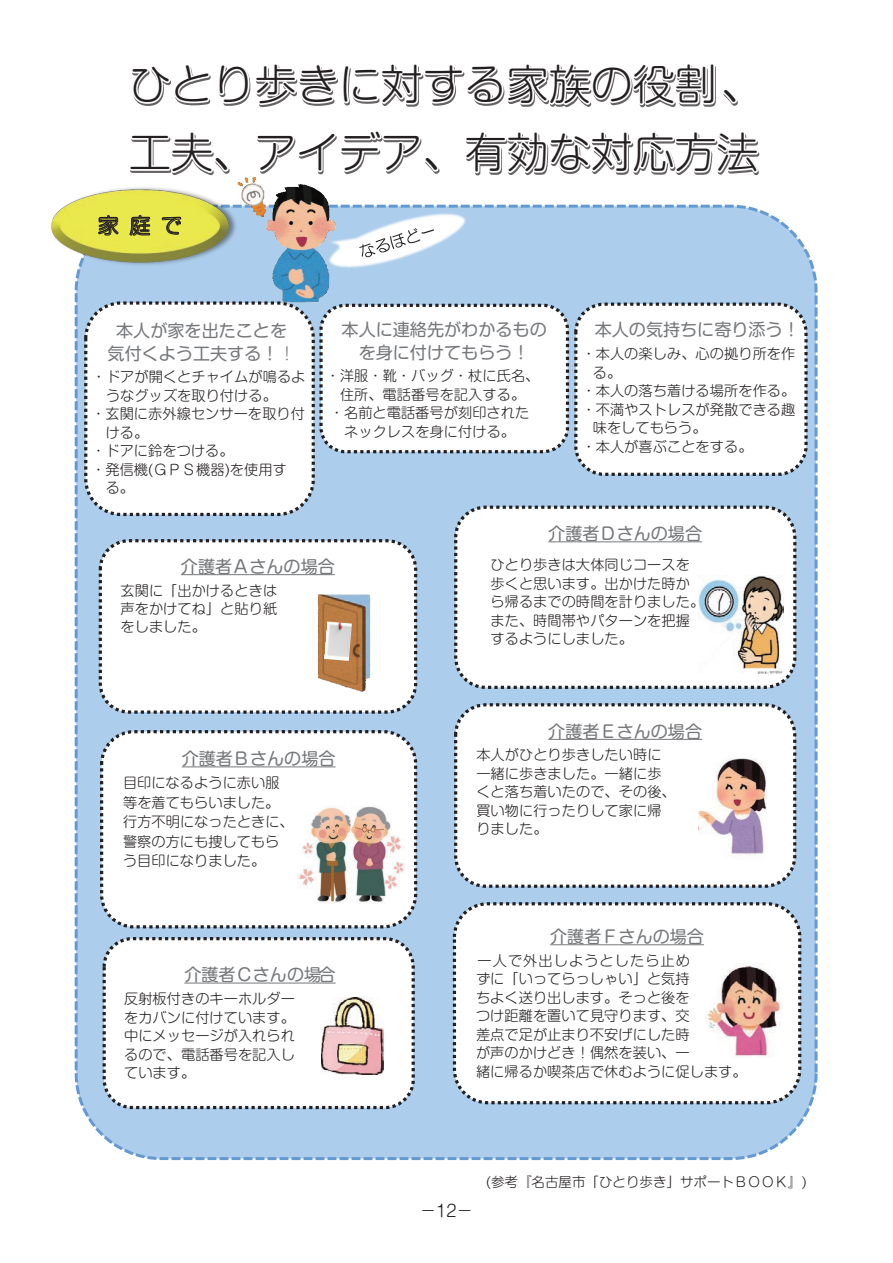
<style>
.page{position:relative;width:893px;height:1263px;background:#fff}
.page>*{position:absolute;margin:0;border:0;box-sizing:border-box;transform-origin:0 0}
.t1{font:300 42px/68.1px "Shin M Go Pro";color:#231f20}
.t2{font:300 21px "Shin M Go Pro";color:#231f20}
.t3{font:17.1px/22.2px "Shin M Go Pro";color:#76787b;text-align:center}
.t4{font:300 16.5px "Shin M Go Pro";color:#231f20}
.t5{font:300 14.25px/18.5px "Shin M Go Pro";color:#231f20}
.t6{font:300 13.5px "Shin M Go Pro";color:#231f20}
.s1{font-weight:300}
</style>
<div class="page">
<div style="left:76px;top:206px;width:740px;height:952px;background:#accdeb;border-radius:85px"></div>
<div style="left:576px;top:304px;width:230px;height:170px;background:#fff;border-radius:28px"></div>
<div style="left:574px;top:303px;width:234px;height:173px;border:3px dashed #231f20;border-radius:28px"></div>
<div style="left:86px;top:303px;width:227px;height:211px;background:#fff;border-radius:35px"></div>
<div style="left:84px;top:301px;width:231px;height:215px;border:3px dashed #231f20;border-radius:35px"></div>
<div style="left:100px;top:541px;width:316px;height:171px;background:#fff;border-radius:29px"></div>
<div style="left:99px;top:539px;width:318px;height:175px;border:3px dashed #231f20;border-radius:29px"></div>
<hr style="left:181px;top:574px;width:68px;height:1px;background:#76787b">
<hr style="left:249px;top:574px;width:86px;height:1px;background:#76787b">
<div style="left:102px;top:732px;width:314px;height:195px;background:#fff;border-radius:33px"></div>
<div style="left:100px;top:730px;width:317px;height:198px;border:3px dashed #231f20;border-radius:33px"></div>
<hr style="left:182px;top:766px;width:68px;height:1px;background:#76787b">
<hr style="left:250px;top:766px;width:86px;height:1px;background:#76787b">
<div style="left:104px;top:939px;width:309px;height:168px;background:#fff;border-radius:28px"></div>
<div style="left:103px;top:937px;width:312px;height:172px;border:3px dashed #231f20;border-radius:28px"></div>
<hr style="left:184px;top:983px;width:69px;height:1px;background:#76787b">
<hr style="left:253px;top:983px;width:51px;height:1px;background:#76787b">
<svg style="left:304px;top:983px;width:32px;height:1px"></svg>
<div style="left:456px;top:507px;width:339px;height:180px;background:#fff;border-radius:30px"></div>
<div style="left:454px;top:506px;width:342px;height:183px;border:3px dashed #231f20;border-radius:30px"></div>
<hr style="left:548px;top:541px;width:69px;height:1px;background:#76787b">
<hr style="left:617px;top:541px;width:85px;height:1px;background:#76787b">
<div style="left:456px;top:705px;width:339px;height:181px;background:#fff;border-radius:30px"></div>
<div style="left:454px;top:703px;width:342px;height:185px;border:3px dashed #231f20;border-radius:30px"></div>
<hr style="left:548px;top:739px;width:69px;height:1px;background:#76787b">
<hr style="left:617px;top:739px;width:85px;height:1px;background:#76787b">
<div style="left:454px;top:904px;width:346px;height:199px;background:#fff;border-radius:33px"></div>
<div style="left:453px;top:902px;width:348px;height:202px;border:3px dashed #231f20;border-radius:33px"></div>
<hr style="left:550px;top:944px;width:69px;height:1px;background:#76787b">
<hr style="left:619px;top:944px;width:85px;height:1px;background:#76787b">
<div style="left:321px;top:305px;width:246px;height:147px;background:#fff;border-radius:24px"></div>
<div style="left:319px;top:304px;width:250px;height:149px;border:3px dashed #231f20;border-radius:24px"></div>
<svg style="left:130px;top:66px;width:630px;height:110px"></svg>
<img style="left:317px;top:594px;width:54px;height:98px">
<img style="left:324px;top:621px;width:28px;height:40px">
<img style="left:297px;top:806px;width:108px;height:97px">
<img style="left:321px;top:997px;width:62px;height:78px">
<img style="left:705px;top:963px;width:76px;height:94px">
<img style="left:699px;top:576px;width:85px;height:97px">
<img style="left:698px;top:758px;width:69px;height:98px">
<img style="left:51px;top:187px;width:182px;height:81px">
<svg style="left:98px;top:215px;width:21px;height:21px"></svg>
<svg style="left:129px;top:215px;width:21px;height:21px"></svg>
<svg style="left:162px;top:217px;width:19px;height:18px"></svg>
<img style="left:233px;top:174px;width:111px;height:132px">
<img style="left:316px;top:212px;width:150px;height:57px">
<img style="left:346px;top:218px;width:103px;height:46px">
<svg style="left:359px;top:228px;width:75px;height:29px"></svg>
<h1 class="t1" style="left:129px;top:45px;width:635px">ひとり歩きに対する家族の役割、工夫、アイデア、有効な対応方法</h1>
<h2 class="t2" style="left:98px;top:209px;width:86px">家庭で</h2>
<p class="t3" style="left:108px;top:318px;width:190px">本人が家を出たことを気付くよう工夫する！<span class="s1">！</span></p>
<p class="t5" style="left:92px;top:366px;width:215px">・ドアが開くとチャイムが鳴るよ</p>
<p class="t5" style="left:106px;top:384px;width:172px">うなグッズを取り付ける。</p>
<p class="t5" style="left:91px;top:403px;width:215px">・玄関に赤外線センサーを取り付</p>
<p class="t5" style="left:106px;top:421px;width:44px">ける。</p>
<p class="t5" style="left:91px;top:440px;width:144px">・ドアに鈴をつける。</p>
<p class="t5" style="left:91px;top:458px;width:197px">・発信機(ＧＰＳ機器)を使用す</p>
<p class="t5" style="left:106px;top:477px;width:30px">る。</p>
<p class="t3" style="left:342px;top:317px;width:207px">本人に連絡先がわかるものを身に付けてもらう！</p>
<p class="t5" style="left:326px;top:365px;width:215px;text-align:center">・洋服・靴・バッグ・杖に氏名、住所、電話番号を記入する。<br>・名前と電話番号が刻印されたネックレスを身に付ける。</p>
<p class="t3" style="left:595px;top:317px;width:207px">本人の気持ちに寄り添う！</p>
<p class="t5" style="left:582px;top:343px;width:215px">・本人の楽しみ、心の拠り所を作</p>
<p class="t5" style="left:593px;top:361px;width:30px">る。</p>
<p class="t5" style="left:582px;top:380px;width:215px">・本人の落ち着ける場所を作る。</p>
<p class="t5" style="left:582px;top:398px;width:215px">・不満やストレスが発散できる趣</p>
<p class="t5" style="left:593px;top:417px;width:115px">味をしてもらう。</p>
<p class="t5" style="left:582px;top:435px;width:172px">・本人が喜ぶことをする。</p>
<p class="t3" style="left:181px;top:553px;width:155px">介護者Ａさんの場合</p>
<p class="t5" style="left:121px;top:579px;width:158px;text-align:justify">玄関に「出かけるときは声をかけてね」と貼り紙をしました。</p>
<p class="t3" style="left:182px;top:745px;width:155px">介護者Ｂさんの場合</p>
<p class="t5" style="left:123px;top:771px;width:158px">目印になるように赤い服</p>
<p class="t5" style="left:123px;top:791px;width:172px;line-height:19.5px">等を着てもらいました。行方不明になったときに、警察の方にも捜してもらう目印になりました。</p>
<p class="t3" style="left:184px;top:962px;width:153px">介護者Ｃさんの場合</p>
<p class="t5" style="left:124px;top:988px;width:172px;text-align:justify">反射板付きのキーホルダーをカバンに付けています。中にメッセージが入れられるので、電話番号を記入しています。</p>
<p class="t3" style="left:548px;top:520px;width:155px">介護者Ｄさんの場合</p>
<p class="t5" style="left:491px;top:554px;width:215px">ひとり歩きは大体同じコースを歩くと思います。出かけた時から帰るまでの時間を計りました。また、時間帯やパターンを把握するようにしました。</p>
<p class="t3" style="left:548px;top:718px;width:155px">介護者Ｅさんの場合</p>
<p class="t5" style="left:476px;top:744px;width:201px">本人がひとり歩きしたい時に一緒に歩きました。一緒に歩くと落ち着いたので、その後、買い物に行ったりして家に帰りました。</p>
<p class="t3" style="left:550px;top:923px;width:155px">介護者Ｆさんの場合</p>
<p class="t5" style="left:476px;top:949px;width:272px">一人で外出しようとしたら止め<br>ずに「いってらっしゃい」と気持<br>ちよく送り出します。そっと後を<br>つけ距離を置いて見守ります、交<br>差点で足が止まり不安げにした時<br>が声のかけどき！偶然を装い、一<br>緒に帰るか喫茶店で休むように促します。</p>
<p class="t4" style="left:420px;top:1198px;width:55px">－12－</p>
<p class="t6" style="left:486px;top:1171px;width:322px">(参考『名古屋市「ひとり歩き」サポートＢＯＯＫ』)</p>
</div>
